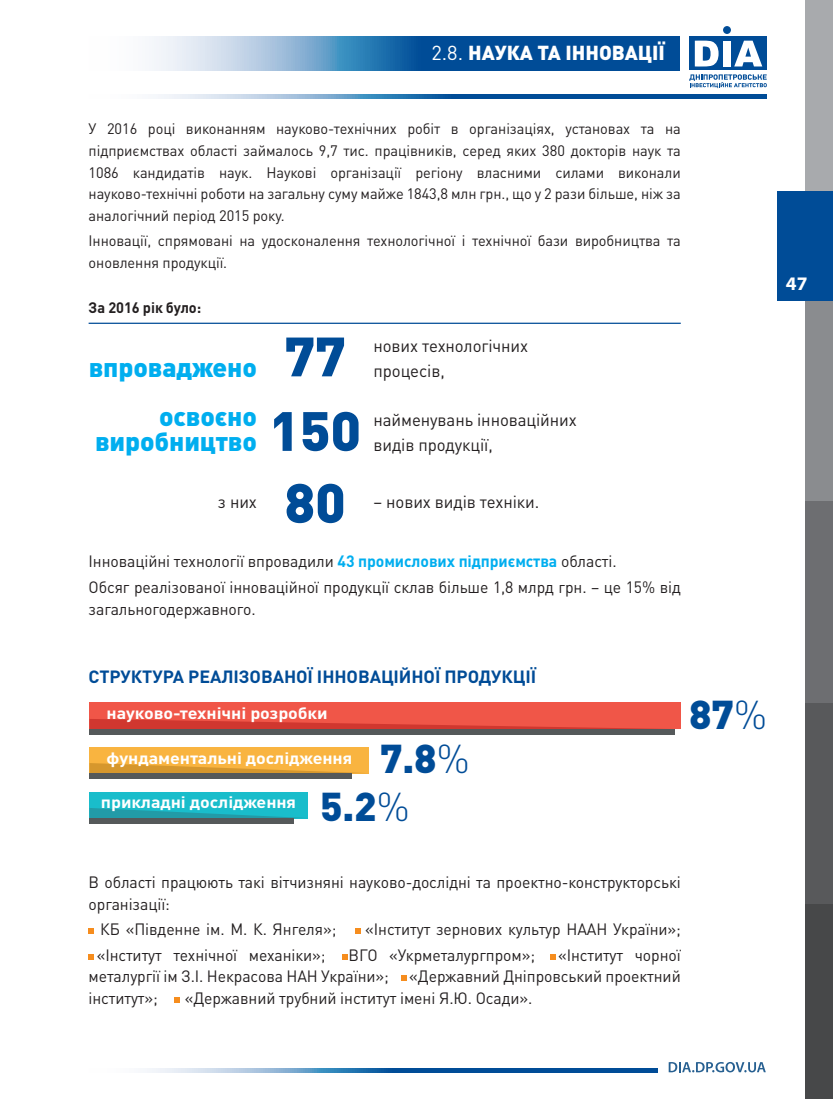
<style>
.page{position:relative;width:833px;height:1099px;background:#fff}
.page>*{position:absolute;margin:0;border:0;box-sizing:border-box;transform-origin:0 0}
.t1{font:900 54.5px/71.9px "DIN Pro";letter-spacing:-.005em;color:#004c97}
.t2{font:900 39.75px/47.4px "DIN Pro";color:#004c97}
.t3{font:900 25.88px/24.9px "DIN Pro";letter-spacing:-.005em;color:#00aeef;text-align:right}
.t4{font:900 20px "DIN Pro";color:#fff}
.t5{font:700 19.25px "Myriad Pro";color:#fff}
.t6{font:700 17.5px "DIN Pro";letter-spacing:-.005em;color:#004c97}
.t7{font:17.25px/24.9px "DIN Pro";letter-spacing:-.005em;color:#231f20}
.t8{font:16.25px/25.4px "DIN Pro";letter-spacing:-.005em;color:#231f20}
.t9{font:700 16.25px "DIN Pro";letter-spacing:-.005em;color:#fff;scale:1.1 1}
.t10{font:15px/21.6px "DIN Pro";letter-spacing:-.005em;color:#231f20;text-align:justify}
.t11{font:700 15px "DIN Pro";letter-spacing:-.005em;color:#231f20}
.s1{font-weight:400}
.s2{font-weight:700;color:#00aeef}
.s3{font-weight:300}
</style>
<div class="page">
<div style="left:805px;top:0;width:28px;height:191px;background:#a8aaad"></div>
<div style="left:805px;top:300px;width:28px;height:201px;background:#8a8c8f"></div>
<div style="left:805px;top:501px;width:28px;height:202px;background:#6d6e71"></div>
<div style="left:805px;top:703px;width:28px;height:201px;background:#58595b"></div>
<div style="left:805px;top:904px;width:28px;height:194px;background:#474849"></div>
<svg style="left:147px;top:1068px;width:510px;height:4px;background:#427db4"></svg>
<svg style="left:158px;top:95px;width:608px;height:3px;background:#427db4"></svg>
<svg style="left:152px;top:36px;width:527px;height:34px;background:#4580b5"></svg>
<svg style="left:689px;top:74px;width:77px;height:14px"></svg>
<div style="left:689px;top:36px;width:77px;height:34px;background:#004c97"></div>
<div style="left:723px;top:41px;width:8px;height:25px;background:#fff"></div>
<div style="left:723px;top:26px;width:8px;height:8px;background:#004c97;border-radius:50%"></div>
<svg style="left:734px;top:41px;width:28px;height:25px"></svg>
<svg style="left:695px;top:40px;width:23px;height:27px"></svg>
<div style="left:777px;top:191px;width:56px;height:109px;background:#004c97"></div>
<svg style="left:668px;top:1062px;width:98px;height:10px"></svg>
<hr style="left:89px;top:322px;width:592px;height:2px;background:#004c97">
<div style="left:89px;top:703px;width:592px;height:26px;background:#f05648"></div>
<svg style="left:89px;top:719px;width:565px;height:10px"></svg>
<div style="left:89px;top:729px;width:586px;height:5px;background:#55595a"></div>
<div style="left:89px;top:747px;width:280px;height:26px;background:#f9b440"></div>
<svg style="left:89px;top:763px;width:268px;height:10px"></svg>
<div style="left:89px;top:773px;width:263px;height:5px;background:#55595a"></div>
<div style="left:89px;top:792px;width:218px;height:26px;background:#19bdcb"></div>
<svg style="left:89px;top:808px;width:211px;height:10px"></svg>
<div style="left:89px;top:818px;width:205px;height:5px;background:#55595a"></div>
<svg style="left:89px;top:928px;width:5px;height:5px"></svg>
<svg style="left:89px;top:954px;width:5px;height:5px"></svg>
<svg style="left:174px;top:997px;width:6px;height:5px"></svg>
<svg style="left:342px;top:954px;width:5px;height:5px"></svg>
<svg style="left:401px;top:975px;width:6px;height:5px"></svg>
<svg style="left:550px;top:954px;width:5px;height:5px"></svg>
<svg style="left:356px;top:928px;width:5px;height:5px"></svg>
<p class="t4" style="left:431px;top:40px;width:235px"><span class="s1">2.8.</span> НАУКА ТА ІННОВАЦІЇ</p>
<p class="t10" style="left:89px;top:118px;width:593px">У 2016 році виконанням науково-технічних робіт в організаціях, установах та на підприємствах області займалось 9,7 тис. працівників, серед яких 380 докторів наук та 1086 кандидатів наук. Наукові організації регіону власними силами виконали науково-технічні роботи на загальну суму майже 1843,8 млн грн., що у 2 рази більше, ніж за аналогічний період 2015 року.</p>
<p class="t10" style="left:89px;top:229px;width:593px">Інновації, спрямовані на удосконалення технологічної і технічної бази виробництва та оновлення продукції.</p>
<p class="t11" style="left:89px;top:298px;width:114px">За 2016 рік було:</p>
<p class="t3" style="left:89px;top:354px;width:170px">впроваджено</p>
<p class="t1" style="left:284px;top:318px;width:63px">77</p>
<p class="t7" style="left:373px;top:332px;width:156px">нових технологічних</p>
<p class="t7" style="left:373px;top:357px;width:73px">процесів,</p>
<p class="t3" style="left:95px;top:403px;width:163px">освоєно виробництво</p>
<p class="t7" style="left:373px;top:407px;width:205px">найменувань інноваційних видів продукції,</p>
<p class="t1" style="left:269px;top:393px;width:94px">150<br>80</p>
<p class="t7" style="left:218px;top:489px;width:41px">з них</p>
<p class="t7" style="left:373px;top:489px;width:167px">– нових видів техніки.</p>
<p class="t8" style="left:89px;top:548px;width:593px">Інноваційні технології впровадили <span class="s2">43 промислових підприємства</span> області.<br>Обсяг реалізованої інноваційної продукції склав більше 1,8 млрд грн. – це 15% від</p>
<p class="t8" style="left:89px;top:595px;width:169px">загальногодержавного.</p>
<p class="t6" style="left:89px;top:665px;width:449px">СТРУКТУРА РЕАЛІЗОВАНОЇ ІННОВАЦІЙНОЇ ПРОДУКЦІЇ</p>
<p class="t9" style="left:107px;top:702px;width:202px">науково-технічні розробки</p>
<p class="t9" style="left:107px;top:747px;width:225px">фундаментальні дослідження</p>
<p class="t9" style="left:101px;top:791px;width:179px">прикладні дослідження</p>
<p class="t2" style="left:320px;top:733px;width:151px;text-indent:60px">7.8<span class="s3">%<br></span>5.2<span class="s3">%</span></p>
<p class="t2" style="left:689px;top:689px;width:80px">87<span class="s3">%</span></p>
<p class="t5" style="left:786px;top:270px;width:23px">47</p>
<p class="t8" style="left:89px;top:870px;width:593px;line-height:21.6px">В області працюють такі вітчизняні науково-дослідні та проектно-конструкторські організації:</p>
<p class="t8" style="left:100px;top:915px;width:238px">КБ «Південне ім. М. К. Янгеля»;</p>
<p class="t8" style="left:365px;top:915px;width:317px">«Інститут зернових культур НААН України»;</p>
<p class="t8" style="left:97px;top:941px;width:230px">«Інститут технічної механіки»;</p>
<p class="t8" style="left:349px;top:941px;width:188px">ВГО «Укрметалургпром»;</p>
<p class="t8" style="left:558px;top:941px;width:124px">«Інститут чорної</p>
<p class="t8" style="left:89px;top:962px;width:302px">металургії ім З.І. Некрасова НАН України»;</p>
<p class="t8" style="left:409px;top:962px;width:273px">«Державний Дніпровський проектний</p>
<p class="t8" style="left:89px;top:984px;width:71px">інститут»;</p>
<p class="t8" style="left:185px;top:984px;width:349px">«Державний трубний інститут імені Я.Ю. Осади».</p>
</div>
